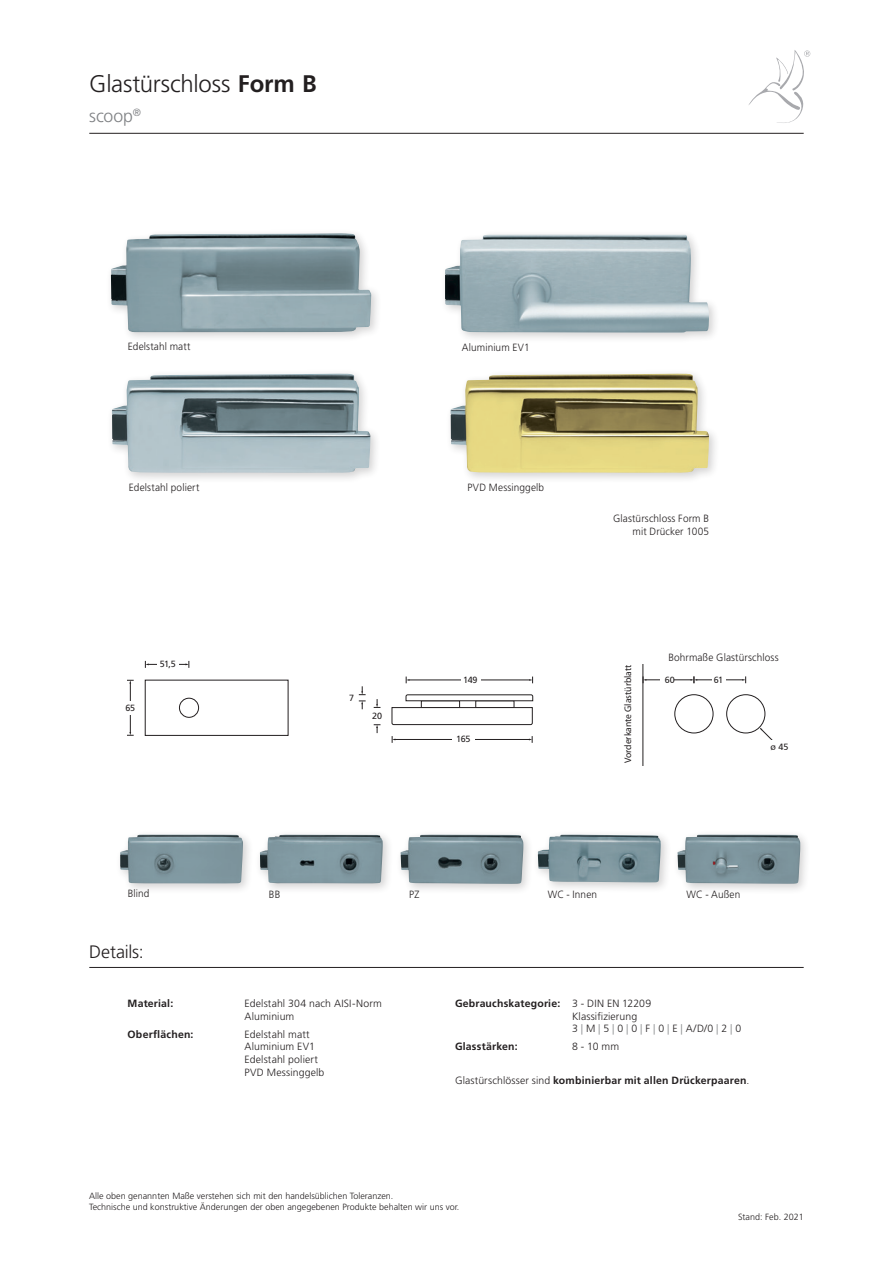
<style>
.page{position:relative;width:893px;height:1263px;background:#fff}
.page>*{position:absolute;margin:0;border:0;box-sizing:border-box;transform-origin:0 0}
.t1{font:300 24px "Frutiger";letter-spacing:-.01em;color:#231f20}
.t2{font:300 18px "Frutiger";letter-spacing:-.01em;color:#231f20}
.t3{font:300 18px "Frutiger";letter-spacing:-.005em;color:#808285}
.t4{font:300 10.5px/12.6px "Frutiger";letter-spacing:.01em;color:#231f20}
.t5{font:300 10.5px/12.6px "Frutiger";letter-spacing:.01em;color:#231f20;text-align:right;scale:.96 1}
.t6{font:700 10.5px "Frutiger";letter-spacing:.02em;color:#231f20}
.t7{font:9.6px "Myriad Pro";color:#231f20}
.t8{font:300 9px/10.8px "Frutiger";color:#231f20}
.t9{font:9px "Frutiger";letter-spacing:-.025em;color:#231f20}
.t10{font:9px "Frutiger Roman";color:#231f20}
.s1{font-weight:700}
.s2{color:#808285}
.s3{font-weight:300}
</style>
<div class="page">
<hr style="left:89px;top:133px;width:715px;height:1px;background:#231f20">
<hr style="left:89px;top:967px;width:715px;height:1px;background:#231f20">
<svg style="left:748px;top:50px;width:63px;height:73px"></svg>
<div style="left:255px;top:829px;width:138px;height:65px;background:#231f20;opacity:.2"></div>
<img style="left:260px;top:835px;width:123px;height:48px">
<div style="left:115px;top:829px;width:139px;height:66px;background:#231f20;opacity:.2"></div>
<img style="left:120px;top:835px;width:123px;height:48px">
<div style="left:396px;top:829px;width:138px;height:66px;background:#231f20;opacity:.2"></div>
<img style="left:401px;top:835px;width:122px;height:49px">
<div style="left:673px;top:829px;width:138px;height:66px;background:#231f20;opacity:.2"></div>
<img style="left:677px;top:835px;width:123px;height:49px">
<div style="left:533px;top:829px;width:139px;height:65px;background:#231f20;opacity:.2"></div>
<img style="left:538px;top:835px;width:123px;height:47px">
<hr style="left:643px;top:664px;width:1px;height:101px;background:#231f20">
<svg style="left:759px;top:727px;width:14px;height:13px"></svg>
<hr style="left:646px;top:679px;width:45px;height:1px;background:#231f20">
<div style="left:660px;top:673px;width:14px;height:14px;background:#fff"></div>
<hr style="left:697px;top:679px;width:46px;height:1px;background:#231f20">
<svg style="left:742px;top:676px;width:4px;height:7px"></svg>
<svg style="left:691px;top:676px;width:6px;height:7px"></svg>
<div style="left:712px;top:673px;width:13px;height:14px;background:#fff"></div>
<div style="left:674px;top:694px;width:39px;height:39px;border:1px solid #231f20;border-radius:50%"></div>
<div style="left:726px;top:694px;width:39px;height:39px;border:1px solid #231f20;border-radius:50%"></div>
<div style="left:107px;top:368px;width:275px;height:116px;background:#231f20;opacity:.2"></div>
<img style="left:112px;top:374px;width:258px;height:99px">
<div style="left:446px;top:368px;width:274px;height:116px;background:#231f20;opacity:.2"></div>
<img style="left:450px;top:374px;width:259px;height:99px">
<div style="left:440px;top:230px;width:280px;height:114px;background:#231f20;opacity:.2"></div>
<img style="left:445px;top:235px;width:264px;height:98px">
<div style="left:106px;top:228px;width:276px;height:115px;background:#231f20;opacity:.2"></div>
<img style="left:111px;top:233px;width:260px;height:99px">
<div style="left:145px;top:680px;width:143px;height:56px;border:1px solid #231f20"></div>
<hr style="left:130px;top:683px;width:1px;height:50px;background:#231f20">
<svg style="left:127px;top:732px;width:7px;height:4px"></svg>
<div style="left:119px;top:701px;width:22px;height:13px;background:#fff"></div>
<div style="left:179px;top:698px;width:20px;height:20px;border:1px solid #231f20;border-radius:50%"></div>
<hr style="left:148px;top:664px;width:38px;height:1px;background:#231f20">
<svg style="left:186px;top:661px;width:4px;height:7px"></svg>
<svg style="left:145px;top:661px;width:4px;height:7px"></svg>
<div style="left:157px;top:658px;width:21px;height:13px;background:#fff"></div>
<svg style="left:391px;top:707px;width:142px;height:18px"></svg>
<svg style="left:405px;top:694px;width:128px;height:7px"></svg>
<hr style="left:409px;top:680px;width:121px;height:1px;background:#231f20">
<svg style="left:529px;top:676px;width:4px;height:7px"></svg>
<div style="left:461px;top:673px;width:19px;height:14px;background:#fff"></div>
<hr style="left:395px;top:739px;width:134px;height:1px;background:#231f20">
<svg style="left:529px;top:736px;width:4px;height:7px"></svg>
<div style="left:452px;top:733px;width:22px;height:13px;background:#fff"></div>
<svg style="left:374px;top:699px;width:6px;height:9px"></svg>
<svg style="left:359px;top:686px;width:7px;height:9px"></svg>
<svg style="left:359px;top:701px;width:7px;height:8px"></svg>
<svg style="left:374px;top:724px;width:6px;height:9px"></svg>
<h1 class="t1" style="left:89px;top:71px;width:229px">Glastürschloss <span class="s1">Form B</span></h1>
<h2 class="t3" style="left:89px;top:106px;width:53px">scoop<sup>®</sup></h2>
<p class="t5" style="left:128px;top:340px;width:67px">Edelstahl matt</p>
<p class="t5" style="left:462px;top:341px;width:72px">Aluminium EV1</p>
<p class="t5" style="left:129px;top:481px;width:75px">Edelstahl poliert</p>
<p class="t5" style="left:468px;top:481px;width:81px">PVD Messinggelb</p>
<p class="t9" style="left:125px;top:702px;width:11px">65</p>
<p class="t9" style="left:160px;top:659px;width:18px">51,5</p>
<p class="t9" style="left:349px;top:692px;width:7px">7</p>
<p class="t9" style="left:372px;top:710px;width:11px">20</p>
<p class="t9" style="left:463px;top:674px;width:16px">149</p>
<p class="t9" style="left:456px;top:734px;width:16px">165</p>
<p class="t5" style="left:613px;top:512px;width:101px">Glastürschloss Form B mit Drücker 1005</p>
<p class="t7" style="left:622px;top:763px;width:100px;rotate:-90deg">Vorderkante Glastürblatt</p>
<p class="t5" style="left:668px;top:651px;width:116px">Bohrmaße Glastürschloss</p>
<p class="t10" style="left:665px;top:674px;width:12px">60</p>
<p class="t10" style="left:714px;top:674px;width:11px">61</p>
<p class="t10" style="left:770px;top:742px;width:19px">ø 45</p>
<p class="t5" style="left:128px;top:887px;width:24px">Blind</p>
<p class="t5" style="left:269px;top:888px;width:13px">BB</p>
<p class="t5" style="left:548px;top:888px;width:53px">WC - Innen</p>
<p class="t5" style="left:686px;top:888px;width:57px">WC - Außen</p>
<p class="t5" style="left:409px;top:888px;width:12px">PZ</p>
<h2 class="t2" style="left:89px;top:941px;width:56px">Details:</h2>
<p class="t6" style="left:128px;top:997px;width:47px">Material:</p>
<p class="t4" style="left:245px;top:997px;width:139px">Edelstahl 304 nach AISI-Norm<br>Aluminium</p>
<p class="t6" style="left:128px;top:1028px;width:67px">Oberflächen:</p>
<p class="t4" style="left:245px;top:1028px;width:81px">Edelstahl matt<br>Aluminium EV1<br>Edelstahl poliert<br>PVD Messinggelb</p>
<p class="t4" style="left:572px;top:997px;width:171px;text-indent:-117px"><span class="s1">Gebrauchskategorie:</span> 3 - DIN EN 12209<br>Klassifizierung<br>3 <span class="s2">|</span> M <span class="s2">|</span> 5 <span class="s2">|</span> 0 <span class="s2">|</span> 0 <span class="s2">|</span> F <span class="s2">|</span> 0 <span class="s2">|</span> E <span class="s2">|</span> A/D/0 <span class="s2">|</span> 2 <span class="s2">|</span> 0</p>
<p class="t6" style="left:455px;top:1040px;width:64px">Glasstärken:</p>
<p class="t4" style="left:572px;top:1041px;width:49px">8 - 10 mm</p>
<p class="t6" style="left:455px;top:1074px;width:296px"><span class="s3">Glastürschlösser sind</span> kombinierbar mit allen Drückerpaaren<span class="s3">.</span></p>
<p class="t8" style="left:89px;top:1190px;width:372px">Alle oben genannten Maße verstehen sich mit den handelsüblichen Toleranzen.<br>Technische und konstruktive Änderungen der oben angegebenen Produkte behalten wir uns vor.</p>
<p class="t8" style="left:738px;top:1212px;width:67px">Stand: Feb. 2021</p>
</div>
